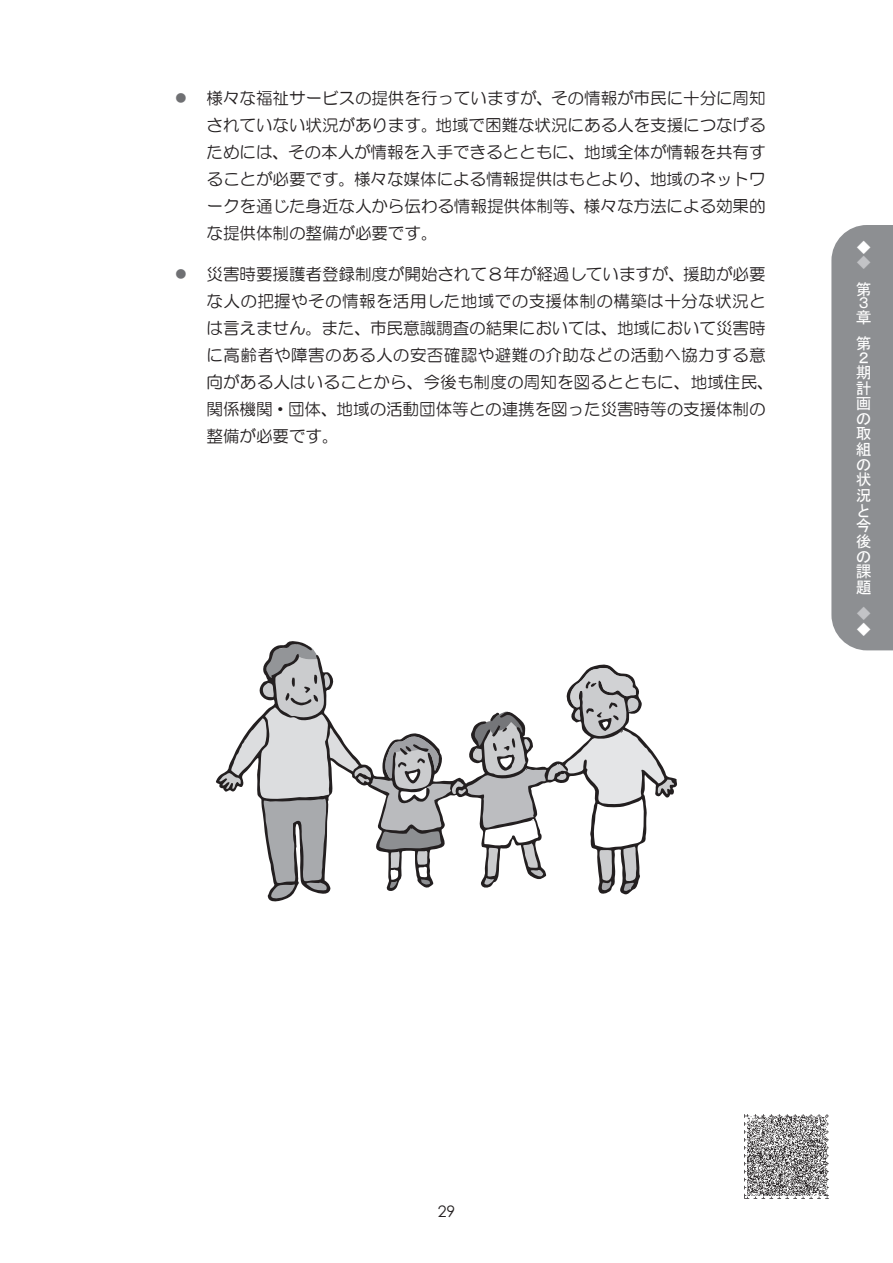
<style>
.page{position:relative;width:893px;height:1263px;background:#fff}
.page>*{position:absolute;margin:0;border:0;box-sizing:border-box;transform-origin:0 0}
.t1{font:16.5px/27px "HG Maru Gothic MPRO";color:#231f20;text-align:justify}
.t2{font:15.9px/15.6px "MS P Gothic";color:#fff}
.t3{font:15.9px "Century Gothic";color:#231f20}
.t4{font:15.9px "MS P Gothic";color:#c2c3c6}
.s1{color:#6f7073}
</style>
<div class="page">
<div style="left:831px;top:225px;width:62px;height:425px;background:#8d8f92"></div>
<img style="left:744px;top:1114px;width:85px;height:85px">
<svg style="left:219px;top:643px;width:456px;height:256px"></svg>
<p class="t1" style="left:206px;top:85px;width:561px;text-indent:-31px"><span class="s1">●</span> 様々な福祉サービスの提供を行っていますが、その情報が市民に十分に周知されていない状況があります。地域で困難な状況にある人を支援につなげるためには、その本人が情報を入手できるとともに、地域全体が情報を共有することが必要です。様々な媒体による情報提供はもとより、地域のネットワークを通じた身近な人から伝わる情報提供体制等、様々な方法による効果的な提供体制の整備が必要です。</p>
<p class="t1" style="left:206px;top:260px;width:569px;text-align:left;text-indent:-31px"><span class="s1">●</span> 災害時要援護者登録制度が開始されて８年が経過していますが、援助が必要な人の把握やその情報を活用した地域での支援体制の構築は十分な状況とは言えません。また、市民意識調査の結果においては、地域において災害時に高齢者や障害のある人の安否確認や避難の介助などの活動へ協力する意向がある人はいることから、今後も制度の周知を図るとともに、地域住民、関係機関・団体、地域の活動団体等との連携を図った災害時等の支援体制の整備が必要です。</p>
<p class="t2" style="left:856px;top:239px;width:16px">◆</p>
<p class="t4" style="left:856px;top:255px;width:16px">◆</p>
<p class="t2" style="left:856px;top:281px;width:16px">第<br>３</p>
<p class="t2" style="left:856px;top:304px;width:16px;line-height:26.1px">章第</p>
<p class="t2" style="left:856px;top:353px;width:16px;line-height:12.6px">２期</p>
<p class="t2" style="left:856px;top:380px;width:16px;text-align:justify">計画の</p>
<p class="t2" style="left:856px;top:425px;width:16px;text-align:justify">取組の</p>
<p class="t2" style="left:856px;top:471px;width:16px">状況と今後の</p>
<p class="t2" style="left:856px;top:563px;width:17px">課題</p>
<p class="t4" style="left:856px;top:605px;width:16px">◆</p>
<p class="t2" style="left:856px;top:621px;width:16px">◆</p>
<p class="t3" style="left:438px;top:1200px;width:19px">29</p>
</div>
